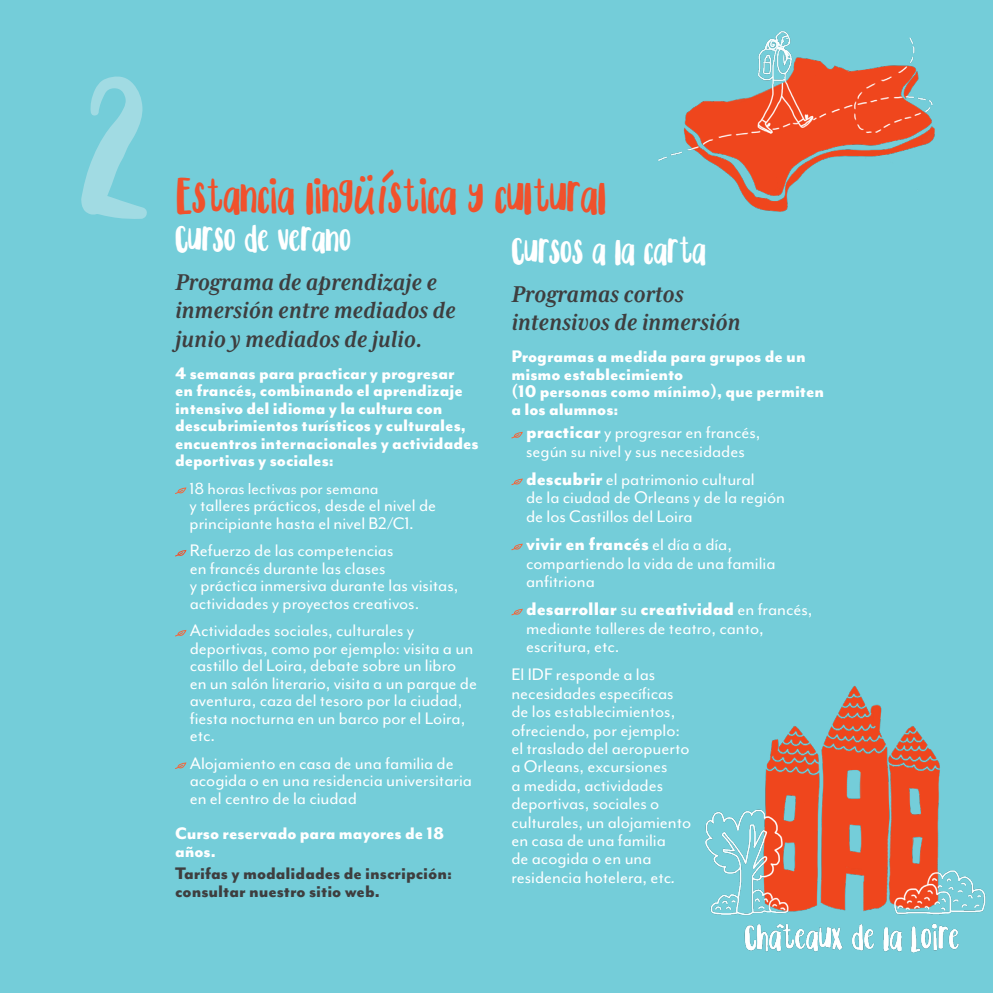
<style>
.page{position:relative;width:993px;height:993px;background:#fff}
.page>*{position:absolute;margin:0;border:0;box-sizing:border-box;transform-origin:0 0}
.Titre{font:198.62px "Quickfox";color:#a1dbe3}
.Titre-2{font:43.75px "Quickfox";color:#f0512c}
.Titre-3{font:35px "Quickfox";color:#fff}
.Sous-Titre{font:italic 700 26.25px/28px "Mrs Eaves XL Serif Nar OT";color:#3e3e3f}
.t1{font:800 21px "Mr Eaves Mod OT";color:#fff}
.t2{font:19.25px/18.4px "Mr Eaves Mod OT";color:#fff}
.t3{font:800 19.25px/17.5px "Mr Eaves Mod OT";color:#fff}
.t4{font:800 19.25px/17.5px "Mr Eaves Mod OT";color:#3e3e3f}
.t5{font:18.38px "Mr Eaves Mod OT";color:#fff}
.s1{font-family:"Segoe Print";font-weight:700;font-size:52.5px}
.s2{font-weight:800;font-size:21px}
.s3{font-weight:400;font-size:19.25px}
.s4{font-weight:400}
.s5{font-style:italic}
</style>
<div class="page">
<div style="left:0;top:0;width:992px;height:992px;background:#74cdd9"></div>
<svg style="left:175px;top:488px;width:11px;height:6px"></svg>
<svg style="left:175px;top:550px;width:11px;height:7px"></svg>
<svg style="left:175px;top:630px;width:11px;height:7px"></svg>
<svg style="left:175px;top:762px;width:11px;height:7px"></svg>
<svg style="left:511px;top:432px;width:12px;height:7px"></svg>
<svg style="left:511px;top:479px;width:12px;height:6px"></svg>
<svg style="left:511px;top:544px;width:12px;height:7px"></svg>
<svg style="left:511px;top:609px;width:12px;height:7px"></svg>
<img style="left:705px;top:686px;width:281px;height:267px">
<img style="left:658px;top:31px;width:277px;height:181px">
<p class="Titre" style="left:78px;top:3px;width:73px">2</p>
<p class="Titre-2" style="left:176px;top:166px;width:431px">Estancia ling<span class="s1">üí</span>stica y cultural</p>
<p class="Titre-3" style="left:175px;top:214px;width:177px">Curso de verano</p>
<p class="Sous-Titre" style="left:175px;top:268px;width:282px">Programa de aprendizaje e inmersión entre mediados de junio y mediados de julio.</p>
<p class="t3" style="left:175px;top:364px;width:305px">4 semanas para practicar y progresar<br>en francés, combinando el aprendizaje intensivo del idioma y la cultura con descubrimientos turísticos y culturales, encuentros internacionales y actividades deportivas y sociales:</p>
<p class="t5" style="left:189px;top:478px;width:190px">18 horas lectivas por semana</p>
<p class="t2" style="left:189px;top:496px;width:248px;line-height:17.5px">y talleres prácticos, desde el nivel de principiante hasta el nivel B2/C1.</p>
<p class="t2" style="left:190px;top:541px;width:270px;line-height:17.5px">Refuerzo de las competencias<br>en francés durante las clases<br>y práctica inmersiva durante las visitas, actividades y proyectos creativos.</p>
<p class="t2" style="left:190px;top:621px;width:289px;line-height:17.5px">Actividades sociales, culturales y deportivas, como por ejemplo: visita a un castillo del Loira, debate sobre un libro en un salón literario, visita a un parque de aventura, caza del tesoro por la ciudad, fiesta nocturna en un barco por el Loira, etc.</p>
<p class="t2" style="left:190px;top:754px;width:284px;line-height:17.5px">Alojamiento en casa de una familia de acogida o en una residencia universitaria en el centro de la ciudad</p>
<p class="t3" style="left:175px;top:823px;width:271px">Curso reservado para mayores de 18 años.</p>
<p class="t4" style="left:175px;top:863px;width:278px">Tarifas y modalidades de inscripción: consultar nuestro sitio web.</p>
<h3 class="Titre-3" style="left:511px;top:226px;width:196px">Cursos a la carta</h3>
<h3 class="Sous-Titre" style="left:511px;top:280px;width:231px">Programas cortos intensivos de inmersión</h3>
<p class="t3" style="left:511px;top:347px;width:314px">Programas a medida para grupos de un mismo establecimiento<br>(10 personas como mínimo), que permiten a los alumnos:</p>
<p class="t2" style="left:526px;top:423px;width:236px"><span class="s2">practicar</span> y progresar en francés, según su nivel y sus necesidades</p>
<p class="t2" style="left:526px;top:470px;width:260px"><span class="s2">descubrir</span> el patrimonio cultural<br>de la ciudad de Orleans y de la región de los Castillos del Loira</p>
<p class="t1" style="left:526px;top:531px;width:207px">vivir en francés <span class="s3">el día a día,</span></p>
<p class="t2" style="left:526px;top:553px;width:251px">compartiendo la vida de una familia anfitriona</p>
<p class="t1" style="left:526px;top:596px;width:288px">desarrollar <span class="s4">su</span> creatividad <span class="s3">en francés,</span></p>
<p class="t2" style="left:526px;top:618px;width:239px">mediante talleres de teatro, canto, escritura, etc.</p>
<p class="t2" style="left:511px;top:665px;width:181px">El IDF responde a las necesidades específicas de los establecimientos, ofreciendo, por ejemplo: el traslado del aeropuerto a Orleans, excursiones<br>a medida, actividades deportivas, sociales o culturales, un alojamiento en casa de una familia<br>de acogida o en una residencia hotelera, etc<span class="s5">.</span></p>
</div>
